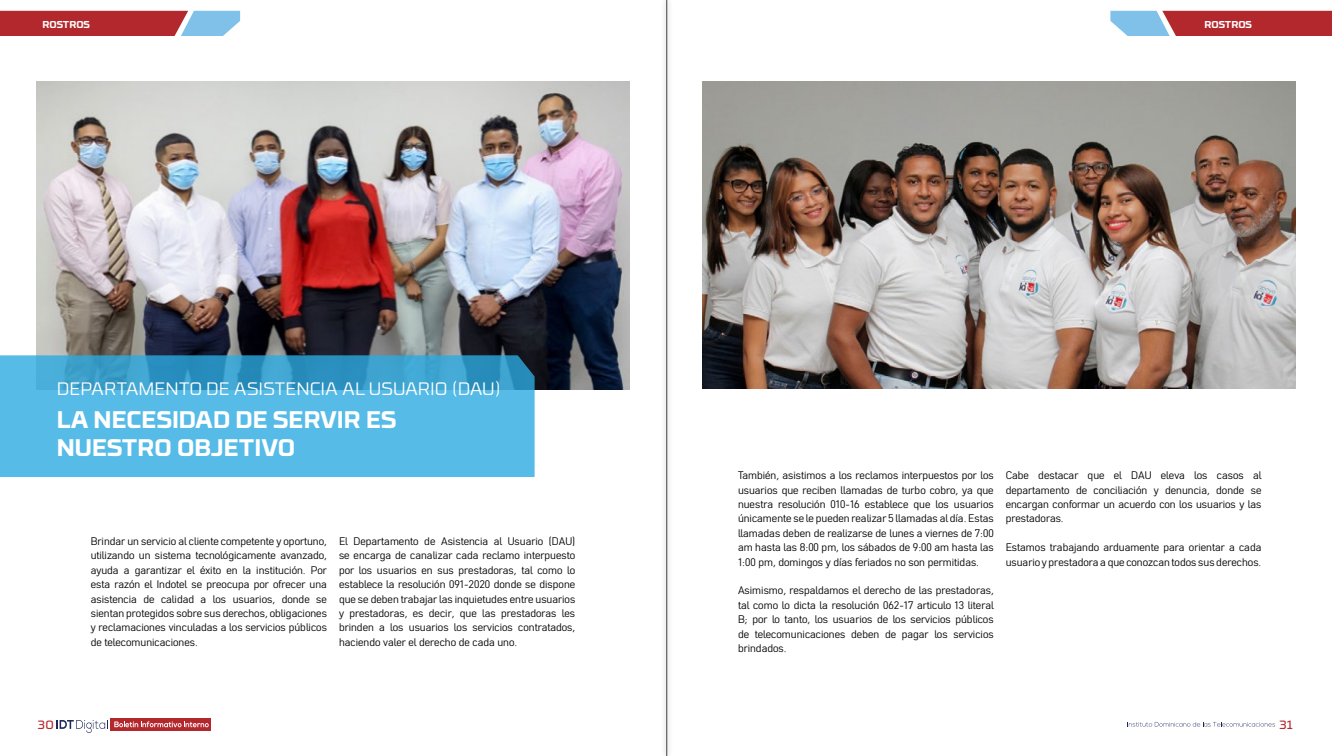
<style>
.page{position:relative;width:1332px;height:756px;background:#fff}
.page>*{position:absolute;margin:0;border:0;box-sizing:border-box;transform-origin:0 0}
.t1{font:700 24px/28.8px "RB No 3.1";color:#fff}
.t2{font:300 18px "RB No 3.1";color:#fff}
.t3{font:12px "RB No 3.1";color:#b3282d}
.t4{font:11px/14.4px "Nota";color:#000;text-align:justify}
.t5{font:700 10px "RB No 3.1";color:#fff}
</style>
<div class="page">
<div style="left:110px;top:719px;width:101px;height:12px;background:#b3282d"></div>
<svg style="left:57px;top:720px;width:51px;height:13px"></svg>
<svg style="left:114px;top:721px;width:95px;height:6px"></svg>
<svg style="left:1128px;top:722px;width:147px;height:5px"></svg>
<svg style="left:0;top:11px;width:240px;height:25px;background:#ac505c"></svg>
<img style="left:36px;top:81px;width:594px;height:308px">
<svg style="left:0;top:355px;width:535px;height:122px;background:#4db1dd"></svg>
<svg style="left:1110px;top:11px;width:222px;height:25px;background:#ac5460"></svg>
<img style="left:702px;top:81px;width:594px;height:307px">
<div style="left:661px;top:0;width:11px;height:756px;background:#000;opacity:.54"></div>
<hr style="left:666px;top:0;width:1px;height:756px;background:#414042">
<p class="t5" style="left:42px;top:16px;width:49px">ROSTROS</p>
<h2 class="t2" style="left:57px;top:376px;width:445px">DEPARTAMENTO DE ASISTENCIA AL USUARIO (DAU)</h2>
<h1 class="t1" style="left:57px;top:403px;width:341px">LA NECESIDAD DE SERVIR ES<br>NUESTRO OBJETIVO</h1>
<p class="t4" style="left:91px;top:534px;width:238px">Brindar un servicio al cliente competente y oportuno, utilizando un sistema tecnológicamente avanzado, ayuda a garantizar el éxito en la institución. Por esta razón el Indotel se preocupa por ofrecer una asistencia de calidad a los usuarios, donde se sientan protegidos sobre sus derechos, obligaciones y reclamaciones vinculadas a los servicios públicos de telecomunicaciones.</p>
<p class="t4" style="left:339px;top:534px;width:238px">El Departamento de Asistencia al Usuario (DAU) se encarga de canalizar cada reclamo interpuesto por los usuarios en sus prestadoras, tal como lo establece la resolución 091-2020 donde se dispone que se deben trabajar las inquietudes entre usuarios y prestadoras, es decir, que las prestadoras les brinden a los usuarios los servicios contratados, haciendo valer el derecho de cada uno.</p>
<p class="t5" style="left:1205px;top:16px;width:49px">ROSTROS</p>
<p class="t4" style="left:738px;top:468px;width:257px">También, asistimos a los reclamos interpuestos por los usuarios que reciben llamadas de turbo cobro, ya que nuestra resolución 010-16 establece que los usuarios únicamente se le pueden realizar 5 llamadas al día. Estas llamadas deben de realizarse de lunes a viernes de 7:00 am hasta las 8:00 pm, los sábados de 9:00 am hasta las 1:00 pm, domingos y días feriados no son permitidas.</p>
<p class="t4" style="left:738px;top:583px;width:257px">Asimismo, respaldamos el derecho de las prestadoras, tal como lo dicta la resolución 062-17 articulo 13 literal B; por lo tanto, los usuarios de los servicios públicos de telecomunicaciones deben de pagar los servicios brindados.</p>
<p class="t4" style="left:1006px;top:468px;width:257px">Cabe destacar que el DAU eleva los casos al departamento de conciliación y denuncia, donde se encargan conformar un acuerdo con los usuarios y las prestadoras.</p>
<p class="t4" style="left:1006px;top:540px;width:257px">Estamos trabajando arduamente para orientar a cada usuario y prestadora a que conozcan todos sus derechos.</p>
<p class="t3" style="left:38px;top:716px;width:17px">30</p>
<p class="t3" style="left:1280px;top:716px;width:14px">31</p>
</div>
